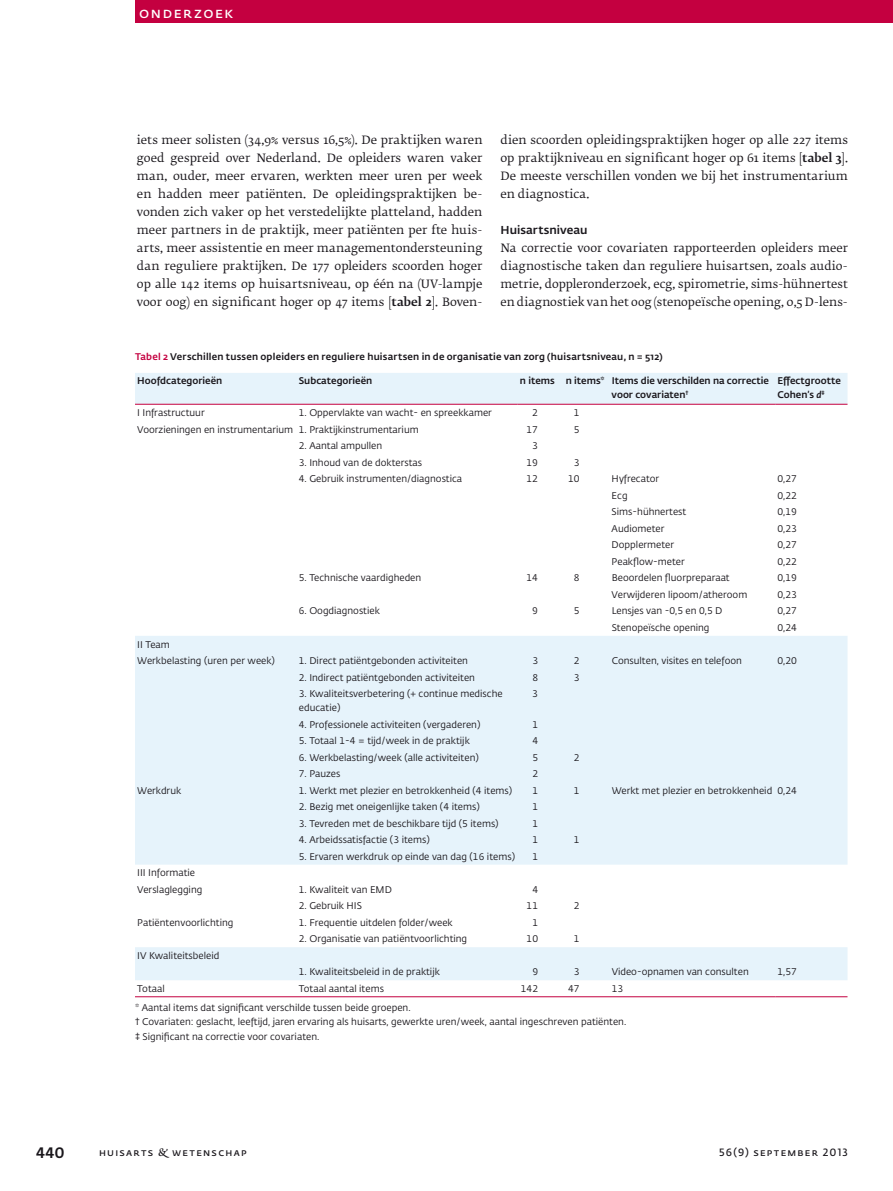
<style>
.page{position:relative;width:893px;height:1191px;background:#fff}
.page>*{position:absolute;margin:0;border:0;box-sizing:border-box;transform-origin:0 0}
.t1{font:600 15px "Fedra Sans Pro";letter-spacing:.1em;color:#fff}
.t2{font:500 15px "Fedra Sans Pro";color:#1a171c}
.t3{font:11.4px/18px "Fedra Serif B Pro";letter-spacing:.005em;color:#1a171c;text-align:justify}
.t4{font:500 11.4px "Fedra Sans Pro";letter-spacing:.005em;color:#1a171c}
.t5{font:600 10.5px "Fedra Sans Pro";letter-spacing:.12em;color:#1a171c}
.t6{font:9.6px/14.1px "Fedra Sans Pro";color:#1a171c}
.t7{font:500 9.6px/14.1px "Fedra Sans Pro";color:#1a171c}
.t8{font:500 9.6px "Fedra Sans Pro";letter-spacing:.02em;color:#1a171c}
.s1{font-weight:500}
.s2{color:#c40040}
.s3{font-style:italic}
.s4{font-family:"Fedra Serif B Pro Demi";font-weight:400}
</style>
<div class="page">
<div style="left:135px;top:0;width:758px;height:23px;background:#c40040"></div>
<div style="left:135px;top:373px;width:712px;height:31px;background:#e6f3fb"></div>
<svg style="left:135px;top:636px;width:712px;height:344px;fill:#e6f3fb"></svg>
<hr style="left:135px;top:404px;width:383px;height:1px;background:#c40040">
<hr style="left:135px;top:996px;width:640px;height:1px;background:#c40040">
<hr style="left:775px;top:996px;width:72px;height:1px;background:#c40040">
<hr style="left:518px;top:404px;width:257px;height:1px;background:#c40040">
<hr style="left:775px;top:404px;width:72px;height:1px;background:#c40040">
<h1 class="t1" style="left:139px;top:6px;width:96px">Onderzoek</h1>
<p class="t3" style="left:137px;top:131px;width:347px">iets meer solisten (34,9% versus 16,5%). De praktijken waren goed gespreid over Nederland. De opleiders waren vaker man, ouder, meer ervaren, werkten meer uren per week en hadden meer patiënten. De opleidingspraktijken be&shy;vonden zich vaker op het verstedelijkte platteland, hadden meer partners in de praktijk, meer patiënten per fte huis&shy;arts, meer assistentie en meer managementondersteuning dan reguliere praktijken. De 177 opleiders scoorden hoger op alle 142 items op huisartsniveau, op één na (UV-lampje voor oog) en significant hoger op 47 items [<span class="s1">tabel 2</span>]. Boven-</p>
<p class="t3" style="left:500px;top:131px;width:349px">dien scoorden opleidingspraktijken hoger op alle 227 items op praktijkniveau en significant hoger op 61 items [<span class="s1">tabel 3</span>].<br>De meeste verschillen vonden we bij het instrumentarium en diagnostica.</p>
<p class="t4" style="left:500px;top:225px;width:89px">Huisartsniveau</p>
<p class="t3" style="left:500px;top:239px;width:349px">Na correctie voor covariaten rapporteerden opleiders meer diagnostische taken dan reguliere huisartsen, zoals audio&shy;metrie, doppleronderzoek, ecg, spirometrie, sims-hühnertest en diagnostiek van het oog (stenopeïsche opening, 0,5 D-lens-</p>
<p class="t8" style="left:135px;top:352px;width:529px"><span class="s2">Tabel 2</span> Verschillen tussen opleiders en reguliere huisartsen in de organisatie van zorg (huisartsniveau, n = 512)</p>
<p class="t7" style="left:137px;top:374px;width:87px">Hoofdcategorieën</p>
<p class="t7" style="left:299px;top:374px;width:75px">Subcategorieën</p>
<p class="t7" style="left:612px;top:374px;width:159px;text-indent:-92px">n items n items* Items die verschilden na correctie voor covariaten<sup>†</sup></p>
<p class="t7" style="left:777px;top:374px;width:65px">Effectgrootte<br>Cohen’s <span class="s3">d</span><sup>‡</sup></p>
<p class="t6" style="left:137px;top:406px;width:69px">I Infrastructuur</p>
<p class="t6" style="left:299px;top:406px;width:195px">1. Oppervlakte van wacht- en spreekkamer</p>
<p class="t6" style="left:532px;top:406px;width:7px">2</p>
<p class="t6" style="left:574px;top:406px;width:7px">1</p>
<p class="t6" style="left:137px;top:423px;width:283px">Voorzieningen en instrumentarium 1. Praktijkinstrumentarium</p>
<p class="t6" style="left:526px;top:423px;width:13px">17</p>
<p class="t6" style="left:574px;top:423px;width:7px">5</p>
<p class="t6" style="left:299px;top:439px;width:85px">2. Aantal ampullen</p>
<p class="t6" style="left:532px;top:439px;width:7px">3</p>
<p class="t6" style="left:299px;top:456px;width:125px">3. Inhoud van de dokterstas</p>
<p class="t6" style="left:526px;top:456px;width:13px">19</p>
<p class="t6" style="left:574px;top:456px;width:7px">3</p>
<p class="t6" style="left:299px;top:472px;width:165px">4. Gebruik instrumenten/diagnostica</p>
<p class="t6" style="left:526px;top:472px;width:13px">12</p>
<p class="t6" style="left:568px;top:472px;width:13px">10</p>
<p class="t6" style="left:612px;top:472px;width:49px">Hyfrecator</p>
<p class="t6" style="left:777px;top:472px;width:21px">0,27</p>
<p class="t6" style="left:612px;top:489px;width:17px">Ecg</p>
<p class="t6" style="left:777px;top:489px;width:21px">0,22</p>
<p class="t6" style="left:612px;top:505px;width:76px">Sims-hühnertest</p>
<p class="t6" style="left:777px;top:505px;width:21px">0,19</p>
<p class="t6" style="left:612px;top:522px;width:54px">Audiometer</p>
<p class="t6" style="left:777px;top:522px;width:21px">0,23</p>
<p class="t6" style="left:612px;top:538px;width:64px">Dopplermeter</p>
<p class="t6" style="left:777px;top:538px;width:21px">0,27</p>
<p class="t6" style="left:612px;top:555px;width:75px">Peakflow-meter</p>
<p class="t6" style="left:777px;top:555px;width:21px">0,22</p>
<p class="t6" style="left:299px;top:571px;width:124px">5. Technische vaardigheden</p>
<p class="t6" style="left:526px;top:571px;width:13px">14</p>
<p class="t6" style="left:574px;top:571px;width:7px">8</p>
<p class="t6" style="left:612px;top:571px;width:120px">Beoordelen fluorpreparaat</p>
<p class="t6" style="left:777px;top:571px;width:21px">0,19</p>
<p class="t6" style="left:612px;top:588px;width:137px">Verwijderen lipoom/atheroom</p>
<p class="t6" style="left:777px;top:588px;width:21px">0,23</p>
<p class="t6" style="left:299px;top:604px;width:83px">6. Oogdiagnostiek</p>
<p class="t6" style="left:532px;top:604px;width:7px">9</p>
<p class="t6" style="left:574px;top:604px;width:7px">5</p>
<p class="t6" style="left:612px;top:604px;width:112px">Lensjes van -0,5 en 0,5 D</p>
<p class="t6" style="left:777px;top:604px;width:21px">0,27</p>
<p class="t6" style="left:612px;top:621px;width:99px">Stenopeïsche opening</p>
<p class="t6" style="left:777px;top:621px;width:21px">0,24</p>
<p class="t6" style="left:137px;top:636px;width:139px;line-height:16.5px">II Team<br>Werkbelasting (uren per week)</p>
<p class="t6" style="left:299px;top:654px;width:171px">1. Direct patiëntgebonden activiteiten</p>
<p class="t6" style="left:532px;top:654px;width:7px">3</p>
<p class="t6" style="left:574px;top:654px;width:7px">2</p>
<p class="t6" style="left:612px;top:654px;width:132px">Consulten, visites en telefoon</p>
<p class="t6" style="left:777px;top:654px;width:21px">0,20</p>
<p class="t6" style="left:299px;top:670px;width:178px">2. Indirect patiëntgebonden activiteiten</p>
<p class="t6" style="left:532px;top:670px;width:7px">8</p>
<p class="t6" style="left:574px;top:670px;width:7px">3</p>
<p class="t6" style="left:299px;top:687px;width:205px">3. Kwaliteitsverbetering (+ continue medische educatie)</p>
<p class="t6" style="left:532px;top:687px;width:7px">3</p>
<p class="t6" style="left:299px;top:718px;width:183px">4. Professionele activiteiten (vergaderen)</p>
<p class="t6" style="left:532px;top:718px;width:7px">1</p>
<p class="t6" style="left:299px;top:734px;width:172px">5. Totaal 1-4 = tijd/week in de praktijk</p>
<p class="t6" style="left:532px;top:734px;width:7px">4</p>
<p class="t6" style="left:299px;top:751px;width:181px">6. Werkbelasting/week (alle activiteiten)</p>
<p class="t6" style="left:532px;top:751px;width:7px">5</p>
<p class="t6" style="left:574px;top:751px;width:7px">2</p>
<p class="t6" style="left:299px;top:767px;width:43px">7. Pauzes</p>
<p class="t6" style="left:532px;top:767px;width:7px">2</p>
<p class="t6" style="left:137px;top:784px;width:45px">Werkdruk</p>
<p class="t6" style="left:299px;top:784px;width:215px">1. Werkt met plezier en betrokkenheid (4 items)</p>
<p class="t6" style="left:532px;top:784px;width:7px">1</p>
<p class="t6" style="left:574px;top:784px;width:7px">1</p>
<p class="t6" style="left:612px;top:784px;width:187px">Werkt met plezier en betrokkenheid 0,24</p>
<p class="t6" style="left:299px;top:800px;width:182px">2. Bezig met oneigenlijke taken (4 items)</p>
<p class="t6" style="left:532px;top:800px;width:7px">1</p>
<p class="t6" style="left:299px;top:817px;width:201px">3. Tevreden met de beschikbare tijd (5 items)</p>
<p class="t6" style="left:532px;top:817px;width:7px">1</p>
<p class="t6" style="left:299px;top:833px;width:132px">4. Arbeidssatisfactie (3 items)</p>
<p class="t6" style="left:532px;top:833px;width:7px">1</p>
<p class="t6" style="left:574px;top:833px;width:7px">1</p>
<p class="t6" style="left:299px;top:850px;width:218px">5. Ervaren werkdruk op einde van dag (16 items)</p>
<p class="t6" style="left:532px;top:850px;width:7px">1</p>
<p class="t6" style="left:137px;top:865px;width:67px;line-height:16.5px">III Informatie<br>Verslaglegging</p>
<p class="t6" style="left:299px;top:883px;width:95px">1. Kwaliteit van EMD</p>
<p class="t6" style="left:532px;top:883px;width:7px">4</p>
<p class="t6" style="left:299px;top:899px;width:65px">2. Gebruik HIS</p>
<p class="t6" style="left:527px;top:899px;width:13px">11</p>
<p class="t6" style="left:574px;top:899px;width:7px">2</p>
<p class="t6" style="left:137px;top:916px;width:98px">Patiëntenvoorlichting</p>
<p class="t6" style="left:299px;top:916px;width:155px">1. Frequentie uitdelen folder/week</p>
<p class="t6" style="left:532px;top:916px;width:7px">1</p>
<p class="t6" style="left:299px;top:932px;width:170px">2. Organisatie van patiëntvoorlichting</p>
<p class="t6" style="left:527px;top:932px;width:13px">10</p>
<p class="t6" style="left:574px;top:932px;width:7px">1</p>
<p class="t6" style="left:137px;top:949px;width:84px">IV Kwaliteitsbeleid</p>
<p class="t6" style="left:299px;top:965px;width:143px">1. Kwaliteitsbeleid in de praktijk</p>
<p class="t6" style="left:532px;top:965px;width:7px">9</p>
<p class="t6" style="left:574px;top:965px;width:7px">3</p>
<p class="t6" style="left:612px;top:965px;width:139px">Video-opnamen van consulten</p>
<p class="t6" style="left:777px;top:965px;width:21px">1,57</p>
<p class="t6" style="left:137px;top:982px;width:29px">Totaal</p>
<p class="t6" style="left:299px;top:982px;width:87px">Totaal aantal items</p>
<p class="t6" style="left:521px;top:982px;width:19px">142</p>
<p class="t6" style="left:568px;top:982px;width:13px">47</p>
<p class="t6" style="left:612px;top:982px;width:13px">13</p>
<p class="t6" style="left:135px;top:1001px;width:493px">* Aantal items dat significant verschilde tussen beide groepen.<br>† Covariaten: geslacht, leeftijd, jaren ervaring als huisarts, gewerkte uren/week, aantal ingeschreven patiënten. ‡ Significant na correctie voor covariaten.</p>
<h1 class="t2" style="left:36px;top:1145px;width:30px">440</h1>
<p class="t5" style="left:99px;top:1147px;width:149px">huisarts <span class="s4">&amp;</span> wetenschap</p>
<p class="t5" style="left:719px;top:1147px;width:130px">56(9) september 2013</p>
</div>
